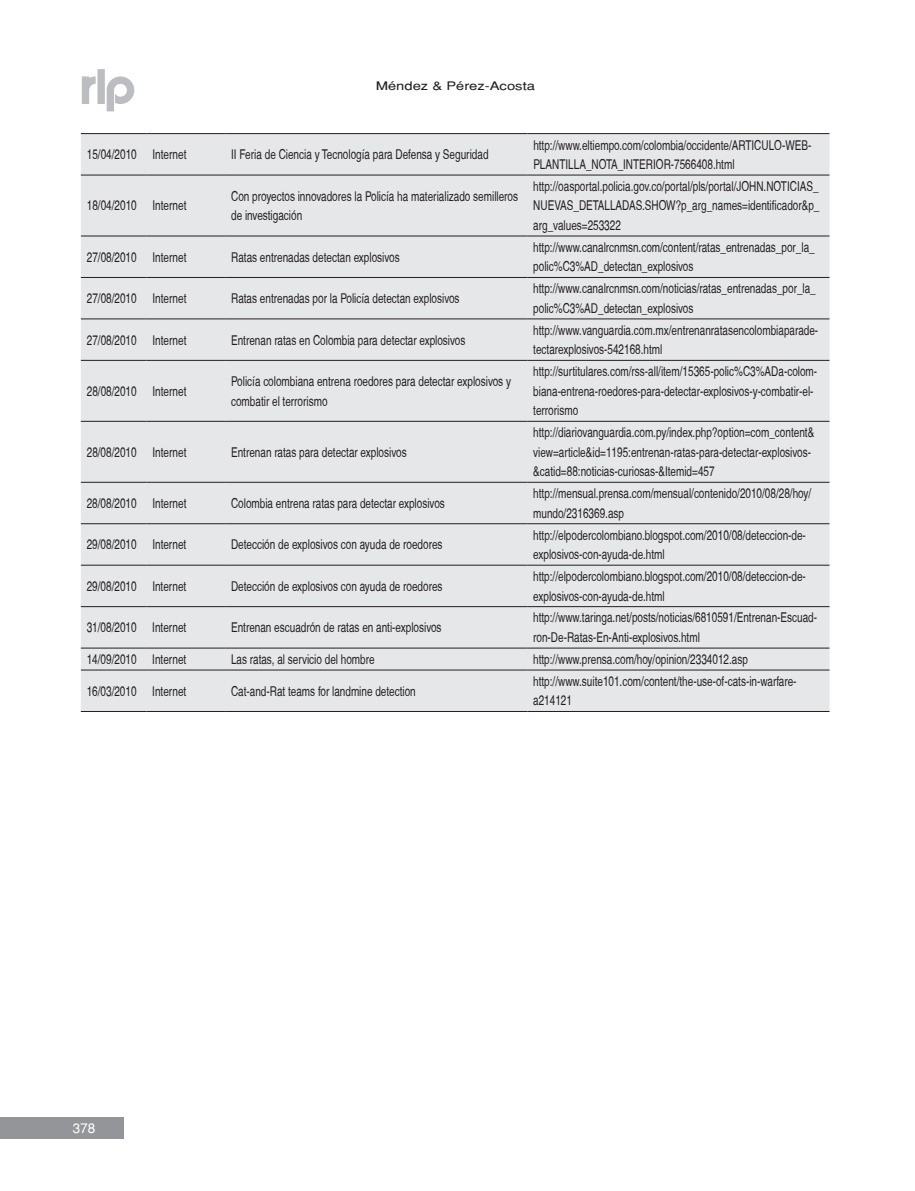
<style>
.page{position:relative;width:915px;height:1191px;background:#fff}
.page>*{position:absolute;margin:0;border:0;box-sizing:border-box;transform-origin:0 0}
.t1{font:condensed 13.5px/19.5px "Helvetica";color:#231f20;scale:.9 1}
.t2{font:13.5px "Helvetica";color:#fff}
.t3{font:11.7px "Helvetica";color:#231f20;scale:1.25 1}
</style>
<div class="page">
<div style="left:0;top:1117px;width:124px;height:21px;background:#939598"></div>
<svg style="left:82px;top:69px;width:52px;height:42px"></svg>
<div style="left:81px;top:134px;width:748px;height:577px;background:#e6e7e9"></div>
<hr style="left:81px;top:133px;width:65px;height:1px;background:#231f20">
<hr style="left:146px;top:133px;width:79px;height:1px;background:#231f20">
<hr style="left:225px;top:133px;width:302px;height:1px;background:#231f20">
<hr style="left:527px;top:133px;width:302px;height:1px;background:#231f20">
<hr style="left:81px;top:175px;width:65px;height:1px;background:#231f20">
<hr style="left:146px;top:175px;width:79px;height:1px;background:#231f20">
<hr style="left:225px;top:175px;width:302px;height:1px;background:#231f20">
<hr style="left:527px;top:175px;width:302px;height:1px;background:#231f20">
<hr style="left:81px;top:236px;width:65px;height:1px;background:#231f20">
<hr style="left:146px;top:236px;width:79px;height:1px;background:#231f20">
<hr style="left:225px;top:236px;width:302px;height:1px;background:#231f20">
<hr style="left:527px;top:236px;width:302px;height:1px;background:#231f20">
<hr style="left:81px;top:277px;width:65px;height:1px;background:#231f20">
<hr style="left:146px;top:277px;width:79px;height:1px;background:#231f20">
<hr style="left:225px;top:277px;width:302px;height:1px;background:#231f20">
<hr style="left:527px;top:277px;width:302px;height:1px;background:#231f20">
<hr style="left:81px;top:318px;width:65px;height:1px;background:#231f20">
<hr style="left:146px;top:318px;width:79px;height:1px;background:#231f20">
<hr style="left:225px;top:318px;width:302px;height:1px;background:#231f20">
<hr style="left:527px;top:318px;width:302px;height:1px;background:#231f20">
<hr style="left:81px;top:360px;width:65px;height:1px;background:#231f20">
<hr style="left:146px;top:360px;width:79px;height:1px;background:#231f20">
<hr style="left:225px;top:360px;width:302px;height:1px;background:#231f20">
<hr style="left:527px;top:360px;width:302px;height:1px;background:#231f20">
<hr style="left:81px;top:421px;width:65px;height:1px;background:#231f20">
<hr style="left:146px;top:421px;width:79px;height:1px;background:#231f20">
<hr style="left:225px;top:421px;width:302px;height:1px;background:#231f20">
<hr style="left:527px;top:421px;width:302px;height:1px;background:#231f20">
<hr style="left:81px;top:482px;width:65px;height:1px;background:#231f20">
<hr style="left:146px;top:482px;width:79px;height:1px;background:#231f20">
<hr style="left:225px;top:482px;width:302px;height:1px;background:#231f20">
<hr style="left:527px;top:482px;width:302px;height:1px;background:#231f20">
<hr style="left:81px;top:523px;width:65px;height:1px;background:#231f20">
<hr style="left:146px;top:523px;width:79px;height:1px;background:#231f20">
<hr style="left:225px;top:523px;width:302px;height:1px;background:#231f20">
<hr style="left:527px;top:523px;width:302px;height:1px;background:#231f20">
<hr style="left:81px;top:565px;width:65px;height:1px;background:#231f20">
<hr style="left:146px;top:565px;width:79px;height:1px;background:#231f20">
<hr style="left:225px;top:565px;width:302px;height:1px;background:#231f20">
<hr style="left:527px;top:565px;width:302px;height:1px;background:#231f20">
<hr style="left:81px;top:606px;width:65px;height:1px;background:#231f20">
<hr style="left:146px;top:606px;width:79px;height:1px;background:#231f20">
<hr style="left:225px;top:606px;width:302px;height:1px;background:#231f20">
<hr style="left:527px;top:606px;width:302px;height:1px;background:#231f20">
<hr style="left:81px;top:647px;width:65px;height:1px;background:#231f20">
<hr style="left:146px;top:647px;width:79px;height:1px;background:#231f20">
<hr style="left:225px;top:647px;width:302px;height:1px;background:#231f20">
<hr style="left:527px;top:647px;width:302px;height:1px;background:#231f20">
<hr style="left:81px;top:669px;width:65px;height:1px;background:#231f20">
<hr style="left:146px;top:669px;width:79px;height:1px;background:#231f20">
<hr style="left:225px;top:669px;width:302px;height:1px;background:#231f20">
<hr style="left:527px;top:669px;width:302px;height:1px;background:#231f20">
<hr style="left:81px;top:711px;width:65px;height:1px;background:#231f20">
<hr style="left:146px;top:711px;width:79px;height:1px;background:#231f20">
<hr style="left:225px;top:711px;width:302px;height:1px;background:#231f20">
<hr style="left:527px;top:711px;width:302px;height:1px;background:#231f20">
<p class="t3" style="left:375px;top:78px;width:129px">Méndez &amp; Pérez-Acosta</p>
<p class="t1" style="left:87px;top:145px;width:112px">15/04/2010 Internet</p>
<p class="t1" style="left:231px;top:145px;width:287px">II Feria de Ciencia y Tecnología para Defensa y Seguridad</p>
<p class="t1" style="left:533px;top:135px;width:310px">http://www.eltiempo.com/colombia/occidente/ARTICULO-WEB-<br>PLANTILLA_NOTA_INTERIOR-7566408.html</p>
<p class="t1" style="left:87px;top:196px;width:112px">18/04/2010 Internet</p>
<p class="t1" style="left:231px;top:186px;width:320px">Con proyectos innovadores la Policía ha materializado semilleros de investigación</p>
<p class="t1" style="left:533px;top:176px;width:319px;text-align:justify">http://oasportal.policia.gov.co/portal/pls/portal/JOHN.NOTICIAS_ NUEVAS_DETALLADAS.SHOW?p_arg_names=identificador&amp;p_ arg_values=253322</p>
<p class="t1" style="left:87px;top:247px;width:112px">27/08/2010 Internet</p>
<p class="t1" style="left:231px;top:247px;width:189px">Ratas entrenadas detectan explosivos</p>
<p class="t1" style="left:533px;top:237px;width:314px">http://www.canalrcnmsn.com/content/ratas_entrenadas_por_la_ polic%C3%AD_detectan_explosivos</p>
<p class="t1" style="left:87px;top:288px;width:112px">27/08/2010 Internet</p>
<p class="t1" style="left:231px;top:288px;width:255px">Ratas entrenadas por la Policía detectan explosivos</p>
<p class="t1" style="left:533px;top:279px;width:315px">http://www.canalrcnmsn.com/noticias/ratas_entrenadas_por_la_ polic%C3%AD_detectan_explosivos</p>
<p class="t1" style="left:87px;top:330px;width:112px">27/08/2010 Internet</p>
<p class="t1" style="left:231px;top:330px;width:262px">Entrenan ratas en Colombia para detectar explosivos</p>
<p class="t1" style="left:533px;top:320px;width:318px">http://www.vanguardia.com.mx/entrenanratasencolombiaparade&shy;tectarexplosivos-542168.html</p>
<p class="t1" style="left:87px;top:381px;width:112px">28/08/2010 Internet</p>
<p class="t1" style="left:231px;top:371px;width:312px">Policía colombiana entrena roedores para detectar explosivos y combatir el terrorismo</p>
<p class="t1" style="left:533px;top:362px;width:317px">http://surtitulares.com/rss-all/item/15365-polic%C3%ADa-colom&shy;biana-entrena-roedores-para-detectar-explosivos-y-combatir-el&shy;terrorismo</p>
<p class="t1" style="left:87px;top:442px;width:112px">28/08/2010 Internet</p>
<p class="t1" style="left:231px;top:442px;width:196px">Entrenan ratas para detectar explosivos</p>
<p class="t1" style="left:533px;top:423px;width:314px">http://diariovanguardia.com.py/index.php?option=com_content&amp; view=article&amp;id=1195:entrenan-ratas-para-detectar-explosivos-&amp;catid=88:noticias-curiosas-&amp;Itemid=457</p>
<p class="t1" style="left:87px;top:493px;width:112px">28/08/2010 Internet</p>
<p class="t1" style="left:231px;top:493px;width:239px">Colombia entrena ratas para detectar explosivos</p>
<p class="t1" style="left:533px;top:483px;width:310px">http://mensual.prensa.com/mensual/contenido/2010/08/28/hoy/ mundo/2316369.asp</p>
<p class="t1" style="left:87px;top:535px;width:112px">29/08/2010 Internet</p>
<p class="t1" style="left:231px;top:535px;width:236px">Detección de explosivos con ayuda de roedores</p>
<p class="t1" style="left:533px;top:525px;width:304px">http://elpodercolombiano.blogspot.com/2010/08/deteccion-de&shy;explosivos-con-ayuda-de.html</p>
<p class="t1" style="left:87px;top:576px;width:112px">29/08/2010 Internet</p>
<p class="t1" style="left:231px;top:576px;width:236px">Detección de explosivos con ayuda de roedores</p>
<p class="t1" style="left:533px;top:566px;width:304px">http://elpodercolombiano.blogspot.com/2010/08/deteccion-de&shy;explosivos-con-ayuda-de.html</p>
<p class="t1" style="left:87px;top:617px;width:112px">31/08/2010 Internet</p>
<p class="t1" style="left:231px;top:617px;width:235px">Entrenan escuadrón de ratas en anti-explosivos</p>
<p class="t1" style="left:533px;top:608px;width:317px">http://www.taringa.net/posts/noticias/6810591/Entrenan-Escuad&shy;ron-De-Ratas-En-Anti-explosivos.html</p>
<p class="t1" style="left:87px;top:649px;width:112px">14/09/2010 Internet</p>
<p class="t1" style="left:231px;top:649px;width:161px">Las ratas, al servicio del hombre</p>
<p class="t1" style="left:533px;top:649px;width:240px">http://www.prensa.com/hoy/opinion/2334012.asp</p>
<p class="t1" style="left:87px;top:681px;width:112px">16/03/2010 Internet</p>
<p class="t1" style="left:231px;top:681px;width:207px">Cat-and-Rat teams for landmine detection</p>
<p class="t1" style="left:533px;top:671px;width:294px">http://www.suite101.com/content/the-use-of-cats-in-warfare&shy;a214121</p>
<p class="t2" style="left:73px;top:1120px;width:24px">378</p>
</div>
